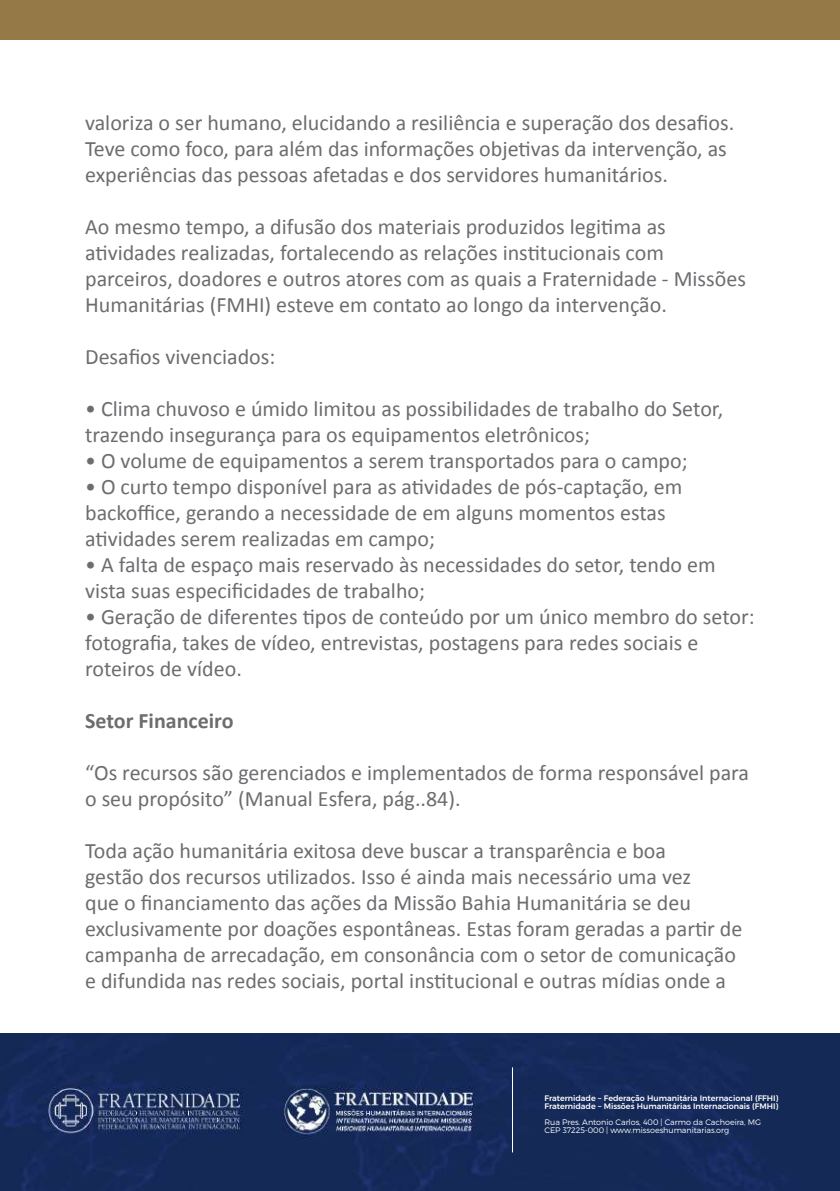
<style>
.page{position:relative;width:840px;height:1191px;background:#fff}
.page>*{position:absolute;margin:0;border:0;box-sizing:border-box;transform-origin:0 0}
.t1{font:22px/26px "Calibri";color:#6c6d70}
.t2{font:700 22px "Calibri";color:#6c6d70}
.t3{font:500 8px/8px "Montserrat";letter-spacing:-.005em;color:#fff}
.t4{font:300 8px/8px "Montserrat";letter-spacing:-.005em;color:#fff}
</style>
<div class="page">
<img style="left:0;top:1033px;width:839px;height:158px">
<hr style="left:511px;top:1067px;width:1px;height:85px;background:#fff">
<div style="left:0;top:0;width:839px;height:40px;background:#957a47"></div>
<p class="t1" style="left:85px;top:109px;width:650px">valoriza o ser humano, elucidando a resiliência e superação dos desafios.<br>Teve como foco, para além das informações objetivas da intervenção, as experiências das pessoas afetadas e dos servidores humanitários.</p>
<p class="t1" style="left:85px;top:213px;width:662px">Ao mesmo tempo, a difusão dos materiais produzidos legitima as atividades realizadas, fortalecendo as relações institucionais com parceiros, doadores e outros atores com as quais a Fraternidade - Missões Humanitárias (FMHI) esteve em contato ao longo da intervenção.</p>
<p class="t1" style="left:85px;top:343px;width:192px">Desafios vivenciados:</p>
<p class="t1" style="left:85px;top:395px;width:639px">• Clima chuvoso e úmido limitou as possibilidades de trabalho do Setor, trazendo insegurança para os equipamentos eletrônicos;</p>
<p class="t1" style="left:85px;top:447px;width:603px">• O volume de equipamentos a serem transportados para o campo;</p>
<p class="t1" style="left:85px;top:473px;width:598px">• O curto tempo disponível para as atividades de pós-captação, em backoffice, gerando a necessidade de em alguns momentos estas atividades serem realizadas em campo;</p>
<p class="t1" style="left:85px;top:551px;width:631px">• A falta de espaço mais reservado às necessidades do setor, tendo em vista suas especificidades de trabalho;</p>
<p class="t1" style="left:85px;top:603px;width:670px">• Geração de diferentes tipos de conteúdo por um único membro do setor: fotografia, takes de vídeo, entrevistas, postagens para redes sociais e roteiros de vídeo.</p>
<p class="t2" style="left:85px;top:707px;width:150px">Setor Financeiro</p>
<p class="t1" style="left:85px;top:759px;width:665px">“Os recursos são gerenciados e implementados de forma responsável para o seu propósito” (Manual Esfera, pág..84).</p>
<p class="t1" style="left:85px;top:837px;width:658px">Toda ação humanitária exitosa deve buscar a transparência e boa<br>gestão dos recursos utilizados. Isso é ainda mais necessário uma vez<br>que o financiamento das ações da Missão Bahia Humanitária se deu exclusivamente por doações espontâneas. Estas foram geradas a partir de campanha de arrecadação, em consonância com o setor de comunicação e difundida nas redes sociais, portal institucional e outras mídias onde a</p>
<p class="t3" style="left:544px;top:1093px;width:235px">Fraternidade – Federação Humanitária Internacional (FFHI)<br>Fraternidade – Missões Humanitárias Internacionais (FMHI)</p>
<p class="t4" style="left:544px;top:1118px;width:218px">Rua Pres. Antonio Carlos, 400 | Carmo da Cachoeira, MG<br>CEP 37225-000 | www.missoeshumanitarias.org</p>
</div>
